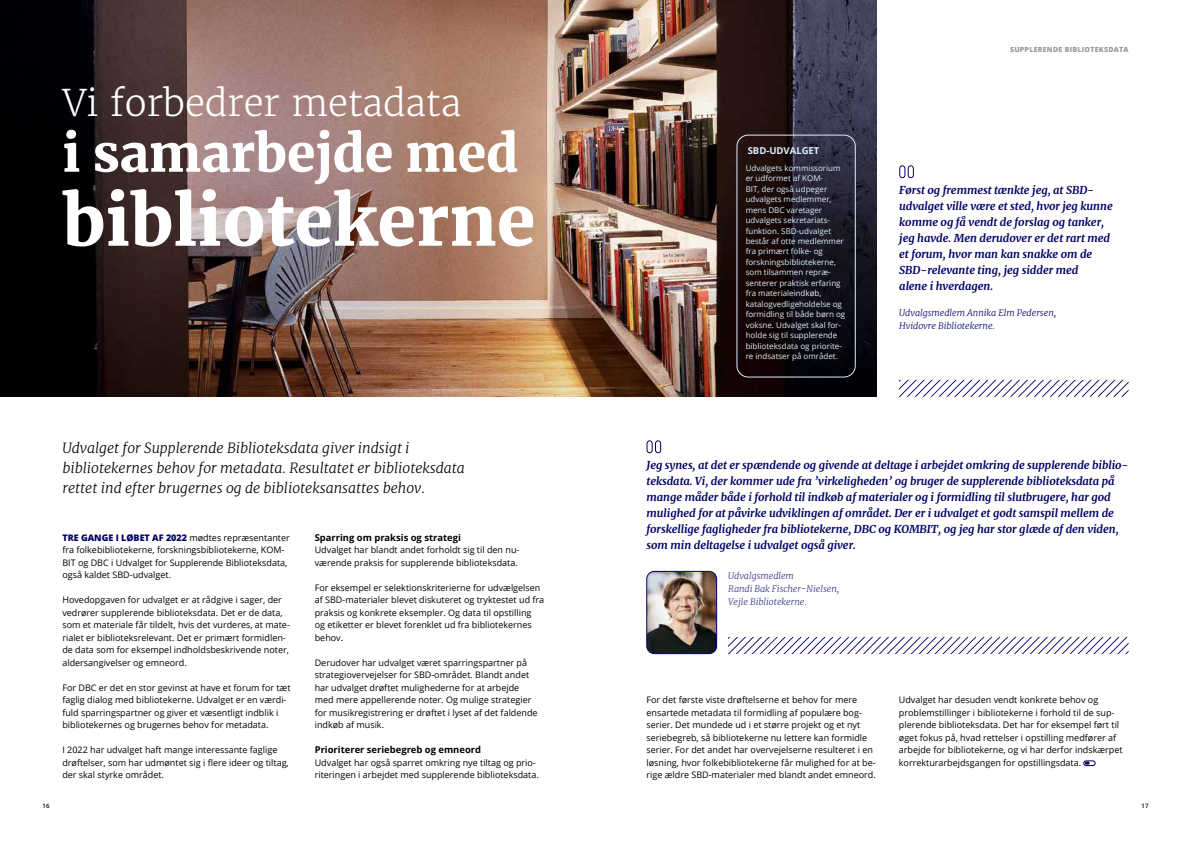
<style>
.page{position:relative;width:1191px;height:842px;background:#fff}
.page>*{position:absolute;margin:0;border:0;box-sizing:border-box;transform-origin:0 0}
.t1{font:900 69.2px "Merriweather";color:#fff}
.t2{font:900 51.2px "Merriweather";color:#fff}
.t3{font:300 36.6px "Merriweather";color:#fff}
.t4{font:italic 300 14px/20px "Merriweather";color:#000}
.t5{font:italic 700 11px/16px "Merriweather";letter-spacing:-.005em;color:#010066}
.t6{font:700 9.5px "Open Sans";color:#dceefe}
.t7{font:700 9.4px "Open Sans";color:#000}
.t8{font:9px/12.5px "Open Sans";color:#000}
.t9{font:italic 300 9px/13px "Merriweather";letter-spacing:-.005em;color:#343384}
.t10{font:italic 300 9px/13px "Merriweather";letter-spacing:-.005em;color:#010066}
.t11{font:8px/10.5px "Open Sans";color:#dceefe}
.t12{font:800 7px "Open Sans";letter-spacing:.04em;color:#999}
.t13{font:600 6px "Open Sans";color:#000}
.s1{font-weight:800;color:#010066}
</style>
<div class="page">
<img style="left:0;top:0;width:876px;height:397px">
<div style="left:736px;top:135px;width:119px;height:242px;border:1px solid #dceefe;border-radius:11px"></div>
<svg style="left:899px;top:165px;width:15px;height:14px"></svg>
<svg style="left:646px;top:440px;width:15px;height:14px"></svg>
<svg style="left:899px;top:380px;width:229px;height:17px"></svg>
<svg style="left:728px;top:637px;width:400px;height:17px"></svg>
<img style="left:648px;top:571px;width:68px;height:83px">
<div style="left:646px;top:571px;width:71px;height:83px;border:1px solid #010066;border-radius:8px"></div>
<div style="left:1083px;top:761px;width:12px;height:5px;border:1px solid #010066;border-radius:2px"></div>
<svg style="left:1085px;top:762px;width:4px;height:3px"></svg>
<h3 class="t3" style="left:62px;top:82px;width:400px">Vi forbedrer metadata</h3>
<h2 class="t2" style="left:62px;top:117px;width:457px">i samarbejde med</h2>
<h1 class="t1" style="left:62px;top:172px;width:474px">bibliotekerne</h1>
<h3 class="t4" style="left:62px;top:439px;width:404px">Udvalget for Supplerende Biblioteksdata giver indsigt i bibliotekernes behov for metadata. Resultatet er biblioteksdata rettet ind efter brugernes og de biblioteksansattes behov.</h3>
<p class="t8" style="left:62px;top:532px;width:229px"><span class="s1">TRE GANGE I LØBET AF 2022</span> mødtes repræsentanter fra folkebibliotekerne, forskningsbibliotekerne, KOM-BIT og DBC i Udvalget for Supplerende Biblioteksdata, også kaldet SBD-udvalget.</p>
<p class="t8" style="left:62px;top:594px;width:229px">Hovedopgaven for udvalget er at rådgive i sager, der vedrører supplerende biblioteksdata. Det er de data, som et materiale får tildelt, hvis det vurderes, at mate&shy;rialet er biblioteksrelevant. Det er primært formidlen&shy;de data som for eksempel indholdsbeskrivende noter, aldersangivelser og emneord.</p>
<p class="t8" style="left:62px;top:682px;width:230px">For DBC er det en stor gevinst at have et forum for tæt faglig dialog med bibliotekerne. Udvalget er en værdi&shy;fuld sparringspartner og giver et væsentligt indblik i bibliotekernes og brugernes behov for metadata.</p>
<p class="t8" style="left:62px;top:744px;width:228px">I 2022 har udvalget haft mange interessante faglige drøftelser, som har udmøntet sig i flere ideer og tiltag, der skal styrke området.</p>
<p class="t7" style="left:315px;top:533px;width:148px">Sparring om praksis og strategi</p>
<p class="t8" style="left:315px;top:544px;width:206px">Udvalget har blandt andet forholdt sig til den nu&shy;værende praksis for supplerende biblioteksdata.</p>
<p class="t8" style="left:315px;top:582px;width:231px">For eksempel er selektionskriterierne for udvælgelsen af SBD-materialer blevet diskuteret og tryktestet ud fra praksis og konkrete eksempler. Og data til opstilling<br>og etiketter er blevet forenklet ud fra bibliotekernes behov.</p>
<p class="t8" style="left:315px;top:657px;width:224px">Derudover har udvalget været sparringspartner på strategiovervejelser for SBD-området. Blandt andet har udvalget drøftet mulighederne for at arbejde med mere appellerende noter. Og mulige strategier for musikregistrering er drøftet i lyset af det faldende indkøb af musik.</p>
<p class="t7" style="left:315px;top:745px;width:168px">Prioriterer seriebegreb og emneord</p>
<p class="t8" style="left:315px;top:757px;width:225px">Udvalget har også sparret omkring nye tiltag og prio&shy;riteringen i arbejdet med supplerende biblioteksdata.</p>
<p class="t6" style="left:747px;top:146px;width:73px">SBD-UDVALGET</p>
<p class="t11" style="left:745px;top:163px;width:101px">Udvalgets kommissorium er udformet af KOM-<br>BIT, der også udpeger udvalg ets medlemmer, mens DBC varetager udvalgets sekretariats&shy;funktion. SBD-udvalget består af otte medlemmer fra primært folke- og forskningsbiblio tekerne, som tilsammen repræ&shy;senterer praktisk erfaring fra materialeindkøb, katalogvedligeholdelse og formidling til både børn og voksne. Udvalget skal for&shy;holde sig til supplerende biblioteksdata og priorite&shy;re indsatser på området.</p>
<p class="t12" style="left:1010px;top:46px;width:120px">SUPPLERENDE BIBLIOTEKSDATA</p>
<p class="t5" style="left:899px;top:183px;width:215px">Først og fremmest tænkte jeg, at SBD&shy;udvalget ville være et sted, hvor jeg kunne komme og få vendt de forslag og tanker, jeg havde. Men derudover er det rart med et forum, hvor man kan snakke om de SBD-relevante ting, jeg sidder med<br>alene i hverdagen.</p>
<p class="t10" style="left:899px;top:307px;width:159px">Udvalgsmedlem Annika Elm Pedersen,<br>Hvidovre Bibliotekerne.</p>
<p class="t5" style="left:646px;top:458px;width:483px">Jeg synes, at det er spændende og givende at deltage i arbejdet omkring de supplerende biblio&shy;teksdata. Vi, der kommer ude fra ’virkeligheden’ og bruger de supplerende biblioteksdata på mange måder både i forhold til indkøb af materialer og i formidling til slutbrugere, har god mulighed for at påvirke udviklingen af området. Der er i udvalget et godt samspil mellem de forskellige fagligheder fra bibliotekerne, DBC og KOMBIT, og jeg har stor glæde af den viden, som min deltagelse i udvalget også giver.</p>
<p class="t9" style="left:728px;top:569px;width:113px">Udvalgsmedlem<br>Randi Bak Fischer-Nielsen,<br>Vejle Bibliotekerne.</p>
<p class="t8" style="left:646px;top:694px;width:231px">For det første viste drøftelserne et behov for mere ensartede metadata til formidling af populære bog&shy;serier. Det mundede ud i et større projekt og et nyt seriebegreb, så bibliotekerne nu lettere kan formidle serier. For det andet har overvejelserne resulteret i en løsning, hvor folkebibliotekerne får mulighed for at be&shy;rige ældre SBD-materialer med blandt andet emneord.</p>
<p class="t8" style="left:899px;top:694px;width:225px">Udvalget har desuden vendt konkrete behov og problemstillinger i bibliotekerne i forhold til de sup&shy;plerende biblioteksdata. Det har for eksempel ført til øget fokus på, hvad rettelser i opstilling medfører af arbejde for bibliotekerne, og vi har derfor indskærpet korrekturarbejdsgangen for opstillingsdata.</p>
<p class="t13" style="left:43px;top:802px;width:8px">16</p>
<p class="t13" style="left:1141px;top:802px;width:8px">17</p>
</div>
